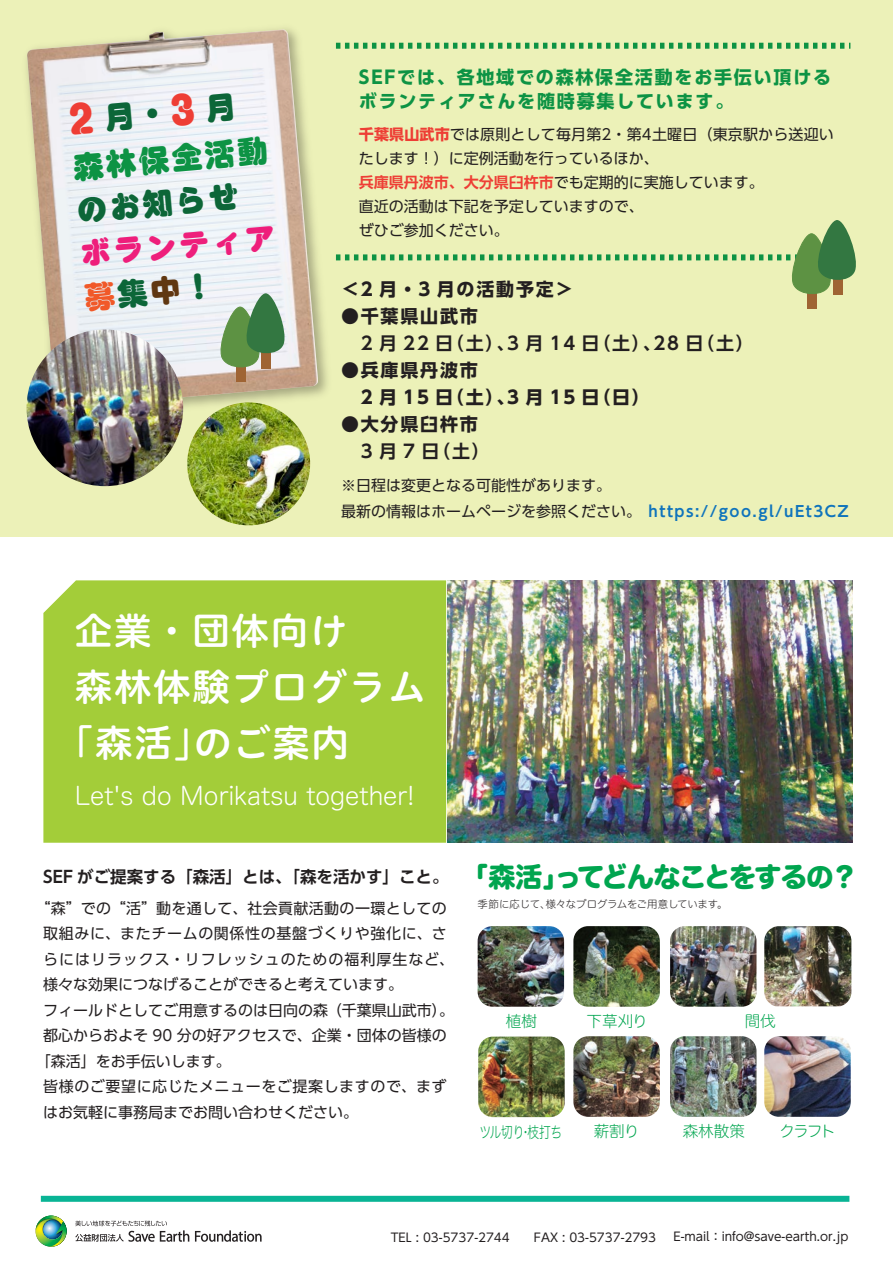
<style>
.page{position:relative;width:893px;height:1263px;background:#fff}
.page>*{position:absolute;margin:0;border:0;box-sizing:border-box;transform-origin:0 0}
.t1{font:37.5px "Hiragino UD Sans R Std N W6";letter-spacing:.045em;color:#fff}
.t2{font:30px/46.3px "Tunnel Min Tightline";color:#0d9344}
.t3{font:30px/43.5px "Tunnel Min Tightline";color:#ee1e7b}
.t4{font:30px "Tunnel Min Tightline";color:#0c6638}
.t5{font:27px "Hira Maru Std N W8";letter-spacing:-.055em;color:#00a54f}
.t6{font:25.05px "Hira Maru Std N W2";color:#fff}
.t7{font:700 18px/27px "UD Shin Go Pro";letter-spacing:.1em;color:#231f20}
.t8{font:700 18px/24px "UD Shin Go Pro";letter-spacing:.1em;color:#0d9344}
.t9{font:700 18px "UD Shin Go Pro De";color:#231f20}
.t10{font:700 16.5px "UD Shin Go Pro De";color:#231f20}
.t11{font:15.6px "Hira Maru Std N W2";color:#00a54f}
.t12{font:15.6px "Hira Maru Std N W2";color:#00a54f;scale:.75 1}
.t13{font:15px/24px "UD Shin Go Pro";color:#231f20}
.t14{font:15px "UD Shin Go Pro";letter-spacing:.025em;color:#231f20}
.t15{font:15px "UD Shin Go Pro";letter-spacing:.045em;color:#231f20}
.t16{font:15px "UD Shin Go Pro";letter-spacing:.065em;color:#231f20}
.t17{font:15px "UD Shin Go Pro";letter-spacing:.04em;color:#231f20}
.t18{font:12px "UD Shin Go Pro";color:#231f20}
.t19{font:10.35px "Hira Maru Std N W2";letter-spacing:-.02em;color:#231f20}
.s1{font-size:37.5px;color:#ee3e35}
.s2{color:#0c6638}
.s3{color:#f15929}
.s4{color:#603711}
.s5{font-weight:700;color:#ee3e35}
.s6{font-family:"UD Shin Go Pro De";font-weight:700;color:#ee3e35}
.s7{font-family:"UD Shin Go Pro De";font-weight:700;color:#1074bc}
</style>
<div class="page">
<svg style="left:36px;top:1215px;width:31px;height:32px"></svg>
<svg style="left:195px;top:1230px;width:67px;height:12px"></svg>
<svg style="left:75px;top:1220px;width:114px;height:22px"></svg>
<div style="left:41px;top:1196px;width:808px;height:6px;background:#09b495"></div>
<div style="left:43px;top:580px;width:403px;height:263px;background:#a3cd39"></div>
<img style="left:447px;top:580px;width:406px;height:263px">
<img style="left:478px;top:926px;width:86px;height:81px">
<img style="left:573px;top:926px;width:87px;height:81px">
<img style="left:478px;top:1036px;width:87px;height:81px">
<img style="left:764px;top:926px;width:87px;height:80px">
<img style="left:670px;top:926px;width:86px;height:81px">
<img style="left:670px;top:1036px;width:86px;height:81px">
<img style="left:764px;top:1036px;width:87px;height:81px">
<img style="left:573px;top:1036px;width:87px;height:81px">
<div style="left:0;top:0;width:893px;height:537px;background:#ecf1b8"></div>
<img style="left:26px;top:28px;width:310px;height:397px">
<img style="left:27px;top:29px;width:291px;height:379px">
<svg style="left:336px;top:43px;width:514px;height:6px"></svg>
<img style="left:187px;top:402px;width:123px;height:123px;border-radius:61px">
<div style="left:808px;top:285px;width:9px;height:24px;background:#9f6433"></div>
<svg style="left:336px;top:220px;width:520px;height:78px"></svg>
<div style="left:236px;top:359px;width:10px;height:23px;background:#9f6433"></div>
<svg style="left:217px;top:293px;width:71px;height:78px;background:#8bac86"></svg>
<img style="left:27px;top:329px;width:156px;height:157px;border-radius:78px">
<h2 class="t2" style="left:67px;top:94px;width:196px;rotate:-5deg"><span class="s1">2</span> <span class="s2">月・</span><span class="s1">3</span> <span class="s2">月</span>森林保全活動</h2>
<h2 class="t4" style="left:75px;top:188px;width:163px;rotate:-5deg">のお知らせ</h2>
<h2 class="t3" style="left:79px;top:229px;width:196px;rotate:-5deg">ボランティア<span class="s3">募</span><span class="s2">集</span><span class="s4">中</span><span class="s2">！</span></h2>
<p class="t8" style="left:359px;top:65px;width:474px">SEFでは、各地域での森林保全活動をお手伝い頂けるボランティアさんを随時募集しています。</p>
<p class="t13" style="left:359px;top:122px;width:476px"><span class="s5">千葉県山武市</span>では原則として毎月第2・第4土曜日（東京駅から送迎いたします！）に定例活動を行っているほか、<br><span class="s6">兵庫県丹波市、大分県臼杵市</span>でも定期的に実施しています。<br>直近の活動は下記を予定していますので、<br>ぜひご参加ください。</p>
<p class="t7" style="left:341px;top:275px;width:234px">＜2 月・3 月の活動予定＞</p>
<p class="t7" style="left:341px;top:302px;width:138px">●千葉県山武市</p>
<p class="t9" style="left:341px;top:328px;width:414px">　2 月 22 日（土）、3 月 14 日（土）、28 日（土）</p>
<p class="t7" style="left:341px;top:356px;width:310px">●兵庫県丹波市<br>　2 月 15 日（土）、3 月 15 日（日）</p>
<p class="t7" style="left:341px;top:410px;width:138px">●大分県臼杵市</p>
<p class="t9" style="left:341px;top:436px;width:150px">　3 月 7 日（土）</p>
<p class="t13" style="left:341px;top:472px;width:509px;line-height:25.5px">※日程は変更となる可能性があります。<br>最新の情報はホームページを参照ください。　<span class="s7">https://goo.gl/uEt3CZ</span></p>
<h1 class="t1" style="left:75px;top:603px;width:274px">企業・団体向け</h1>
<h1 class="t1" style="left:75px;top:658px;width:353px">森林体験プログラム</h1>
<h1 class="t1" style="left:56px;top:714px;width:295px">「森活」のご案内</h1>
<h3 class="t6" style="left:75px;top:778px;width:341px">Let's do Morikatsu together!</h3>
<p class="t10" style="left:43px;top:864px;width:407px">SEF がご提案する「森活」とは、「森を活かす」こと。</p>
<p class="t14" style="left:36px;top:896px;width:413px">“森”での“活”動を通して、社会貢献活動の一環としての</p>
<p class="t15" style="left:43px;top:921px;width:405px">取組みに、またチームの関係性の基盤づくりや強化に、さ</p>
<p class="t16" style="left:43px;top:947px;width:413px">らにはリラックス・リフレッシュのための福利厚生など、</p>
<p class="t13" style="left:43px;top:972px;width:362px">様々な効果につなげることができると考えています。</p>
<p class="t13" style="left:43px;top:997px;width:413px">フィールドとしてご用意するのは日向の森（千葉県山武市）。</p>
<p class="t13" style="left:43px;top:1023px;width:405px">都心からおよそ 90 分の好アクセスで、企業・団体の皆様の</p>
<p class="t13" style="left:36px;top:1048px;width:197px">「森活」をお手伝いします。</p>
<p class="t17" style="left:43px;top:1074px;width:405px">皆様のご要望に応じたメニューをご提案しますので、まず</p>
<p class="t13" style="left:43px;top:1099px;width:317px">はお気軽に事務局までお問い合わせください。</p>
<h3 class="t5" style="left:462px;top:855px;width:398px">「森活」ってどんなことをするの？</h3>
<p class="t19" style="left:478px;top:897px;width:251px">季節に応じて、様々なプログラムをご用意しています。</p>
<p class="t11" style="left:506px;top:1010px;width:33px">植樹</p>
<p class="t11" style="left:586px;top:1010px;width:63px">下草刈り</p>
<p class="t11" style="left:745px;top:1010px;width:33px">間伐</p>
<p class="t12" style="left:480px;top:1120px;width:111px">ツル切り・枝打ち</p>
<p class="t11" style="left:594px;top:1120px;width:47px">薪割り</p>
<p class="t11" style="left:683px;top:1120px;width:64px">森林散策</p>
<p class="t11" style="left:779px;top:1120px;width:58px">クラフト</p>
<p class="t18" style="left:391px;top:1228px;width:267px">TEL : 03-5737-2744　　FAX : 03-5737-2793</p>
<p class="t18" style="left:673px;top:1227px;width:177px">E-mail：info@save-earth.or.jp</p>
</div>
